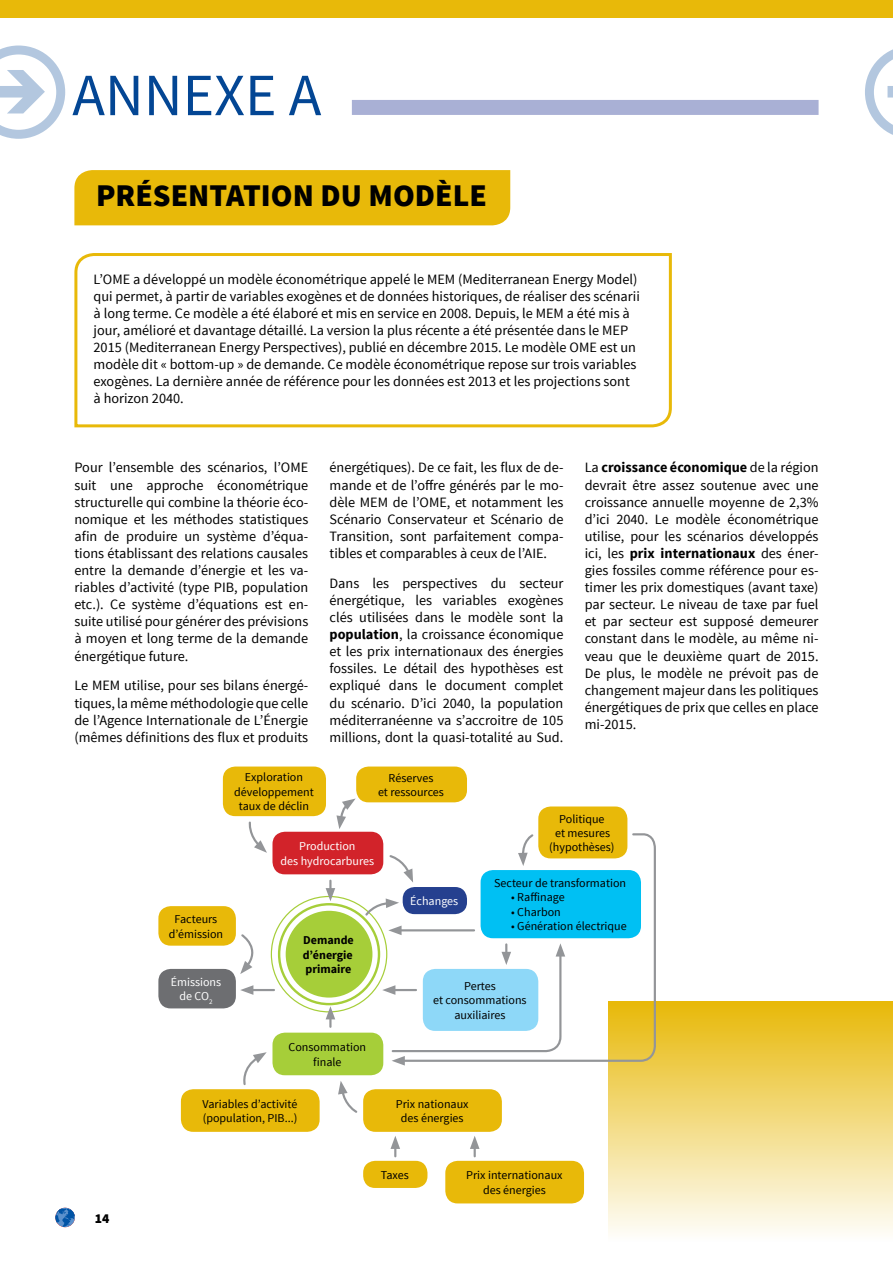
<style>
.page{position:relative;width:893px;height:1263px;background:#fff}
.page>*{position:absolute;margin:0;border:0;box-sizing:border-box;transform-origin:0 0}
.t1{font:60px "Source Sans Pro";color:#034694}
.t2{font:900 31.5px "Source Sans Pro";color:#000}
.t3{font:14.25px/17.1px "Source Sans Pro";color:#000;text-align:justify}
.t4{font:900 13.5px "Source Sans Pro";color:#000}
.t5{font:12px "Source Sans Pro";color:#000}
.t6{font:12px "Source Sans Pro";color:#fff}
.t7{font:700 12px "Source Sans Pro";color:#000}
.s1{font-weight:700}
</style>
<div class="page">
<div style="left:608px;top:1001px;width:285px;height:262px;background:linear-gradient(to bottom,#e7b909,#fff)"></div>
<svg style="left:55px;top:1208px;width:20px;height:19px"></svg>
<div style="left:0;top:0;width:893px;height:17px;background:#e8b909"></div>
<svg style="left:74px;top:253px;width:598px;height:175px"></svg>
<div style="left:352px;top:100px;width:467px;height:15px;background:#a9b0d5"></div>
<svg style="left:865px;top:49px;width:28px;height:86px"></svg>
<svg style="left:0;top:45px;width:65px;height:94px"></svg>
<div style="left:74px;top:170px;width:436px;height:55px;background:#e8b909"></div>
<svg style="left:470px;top:1136px;width:9px;height:20px"></svg>
<svg style="left:390px;top:1136px;width:10px;height:20px"></svg>
<hr style="left:249px;top:989px;width:25px;height:2px;background:#939598">
<svg style="left:240px;top:985px;width:13px;height:10px"></svg>
<svg style="left:388px;top:926px;width:11px;height:8px"></svg>
<div style="left:272px;top:1033px;width:111px;height:42px;background:#a6ce39;border-radius:12px"></div>
<div style="left:272px;top:832px;width:111px;height:42px;background:#d2232a;border-radius:12px"></div>
<div style="left:356px;top:766px;width:111px;height:36px;background:#e8b909;border-radius:12px"></div>
<div style="left:223px;top:766px;width:103px;height:50px;background:#e8b909;border-radius:12px"></div>
<div style="left:363px;top:1089px;width:139px;height:43px;background:#e8b909;border-radius:12px"></div>
<div style="left:445px;top:1161px;width:139px;height:42px;background:#e8b909;border-radius:12px"></div>
<div style="left:181px;top:1089px;width:139px;height:43px;background:#e8b909;border-radius:12px"></div>
<div style="left:363px;top:1161px;width:64px;height:27px;background:#e8b909;border-radius:12px"></div>
<div style="left:158px;top:969px;width:78px;height:39px;background:#6d6e71;border-radius:12px"></div>
<div style="left:158px;top:906px;width:78px;height:40px;background:#e8b909;border-radius:12px"></div>
<div style="left:538px;top:806px;width:89px;height:52px;background:#e8b909;border-radius:12px"></div>
<svg style="left:243px;top:1052px;width:24px;height:33px"></svg>
<svg style="left:240px;top:934px;width:14px;height:40px"></svg>
<svg style="left:338px;top:1081px;width:20px;height:32px"></svg>
<svg style="left:389px;top:855px;width:10px;height:7px"></svg>
<svg style="left:248px;top:821px;width:19px;height:32px"></svg>
<svg style="left:336px;top:798px;width:20px;height:31px"></svg>
<div style="left:278px;top:903px;width:102px;height:102px;border:2px solid #a6ce39;border-radius:50%"></div>
<svg style="left:326px;top:1006px;width:9px;height:21px"></svg>
<svg style="left:326px;top:881px;width:9px;height:20px"></svg>
<svg style="left:399px;top:832px;width:258px;height:231px"></svg>
<svg style="left:382px;top:943px;width:183px;height:122px"></svg>
<div style="left:286px;top:911px;width:86px;height:86px;background:#a6ce39;border-radius:50%"></div>
<svg style="left:364px;top:898px;width:35px;height:19px"></svg>
<p class="t1" style="left:72px;top:58px;width:251px">ANNEXE A</p>
<p class="t2" style="left:96px;top:175px;width:392px">PRÉSENTATION DU MODÈLE</p>
<p class="t3" style="left:94px;top:271px;width:548px;text-align:left">L’OME a développé un modèle économétrique appelé le MEM (Mediterranean Energy Model) qui permet, à partir de variables exogènes et de données historiques, de réaliser des scénarii à long terme. Ce modèle a été élaboré et mis en service en 2008. Depuis, le MEM a été mis à jour, amélioré et davantage détaillé. La version la plus récente a été présentée dans le MEP 2015 (Mediterranean Energy Perspectives), publié en décembre 2015. Le modèle OME est un modèle dit « bottom-up » de demande. Ce modèle économétrique repose sur trois variables exogènes. La dernière année de référence pour les données est 2013 et les projections sont à horizon 2040.</p>
<p class="t3" style="left:74px;top:459px;width:235px">Pour l’ensemble des scénarios, l’OME suit une approche économétrique structurelle qui combine la théorie éco&shy;nomique et les méthodes statistiques afin de produire un système d’équa&shy;tions établissant des relations causales entre la demande d’énergie et les va&shy;riables d’activité (type PIB, population etc.). Ce système d’équations est en&shy;suite utilisé pour générer des prévisions à moyen et long terme de la demande énergétique future.</p>
<p class="t3" style="left:74px;top:677px;width:235px">Le MEM utilise, pour ses bilans énergé&shy;tiques, la même méthodologie que celle de l’Agence Internationale de L’Énergie (mêmes définitions des flux et produits</p>
<p class="t5" style="left:245px;top:770px;width:60px">Exploration</p>
<p class="t5" style="left:234px;top:784px;width:81px">développement</p>
<p class="t5" style="left:239px;top:799px;width:72px">taux de déclin</p>
<p class="t3" style="left:330px;top:459px;width:235px">énergétiques). De ce fait, les flux de de&shy;mande et de l’offre générés par le mo&shy;dèle MEM de l’OME, et notamment les Scénario Conservateur et Scénario de Transition, sont parfaitement compa&shy;tibles et comparables à ceux de l’AIE.</p>
<p class="t3" style="left:330px;top:575px;width:235px">Dans les perspectives du secteur énergétique, les variables exogènes clés utilisées dans le modèle sont la <span class="s1">population</span>, la croissance économique et les prix internationaux des énergies fossiles. Le détail des hypothèses est expliqué dans le document complet du scénario. D’ici 2040, la population méditerranéenne va s’accroitre de 105 millions, dont la quasi-totalité au Sud.</p>
<p class="t5" style="left:389px;top:770px;width:46px">Réserves</p>
<p class="t5" style="left:378px;top:785px;width:67px">et ressources</p>
<p class="t3" style="left:585px;top:459px;width:235px">La <span class="s1">croissance économique</span> de la région devrait être assez soutenue avec une croissance annuelle moyenne de 2,3% d’ici 2040. Le modèle économétrique utilise, pour les scénarios développés ici, les <span class="s1">prix internationaux</span> des éner&shy;gies fossiles comme référence pour es&shy;timer les prix domestiques (avant taxe) par secteur. Le niveau de taxe par fuel et par secteur est supposé demeurer constant dans le modèle, au même ni&shy;veau que le deuxième quart de 2015.<br>De plus, le modèle ne prévoit pas de changement majeur dans les politiques énergétiques de prix que celles en place mi-2015.</p>
<p class="t5" style="left:175px;top:912px;width:44px">Facteurs</p>
<p class="t5" style="left:169px;top:926px;width:56px">d’émission</p>
<p class="t6" style="left:171px;top:974px;width:52px">Émissions</p>
<p class="t6" style="left:179px;top:989px;width:35px">de CO<sub>2</sub></p>
<p class="t6" style="left:299px;top:839px;width:58px">Production</p>
<p class="t6" style="left:281px;top:853px;width:95px">des hydrocarbures</p>
<p class="t7" style="left:303px;top:932px;width:52px">Demande</p>
<p class="t7" style="left:303px;top:947px;width:52px">d’énergie</p>
<p class="t7" style="left:306px;top:961px;width:47px">primaire</p>
<p class="t5" style="left:288px;top:1040px;width:79px">Consommation</p>
<p class="t5" style="left:313px;top:1054px;width:30px">finale</p>
<p class="t5" style="left:202px;top:1096px;width:96px">Variables d’activité</p>
<p class="t5" style="left:203px;top:1111px;width:96px">(population, PIB...)</p>
<p class="t6" style="left:410px;top:894px;width:50px">Échanges</p>
<p class="t5" style="left:559px;top:811px;width:47px">Politique</p>
<p class="t5" style="left:555px;top:825px;width:56px">et mesures</p>
<p class="t5" style="left:549px;top:840px;width:67px">(hypothèses)</p>
<p class="t5" style="left:494px;top:875px;width:134px">Secteur de transformation</p>
<p class="t5" style="left:511px;top:890px;width:55px">• Raffinage</p>
<p class="t5" style="left:511px;top:904px;width:51px">• Charbon</p>
<p class="t5" style="left:511px;top:919px;width:117px">• Génération électrique</p>
<p class="t5" style="left:464px;top:978px;width:33px">Pertes</p>
<p class="t5" style="left:433px;top:993px;width:95px">et consommations</p>
<p class="t5" style="left:454px;top:1007px;width:53px">auxiliaires</p>
<p class="t5" style="left:396px;top:1096px;width:74px">Prix nationaux</p>
<p class="t5" style="left:401px;top:1111px;width:64px">des énergies</p>
<p class="t4" style="left:95px;top:1209px;width:16px">14</p>
<p class="t5" style="left:381px;top:1167px;width:29px">Taxes</p>
<p class="t5" style="left:466px;top:1168px;width:98px">Prix internationaux</p>
<p class="t5" style="left:483px;top:1182px;width:64px">des énergies</p>
</div>
